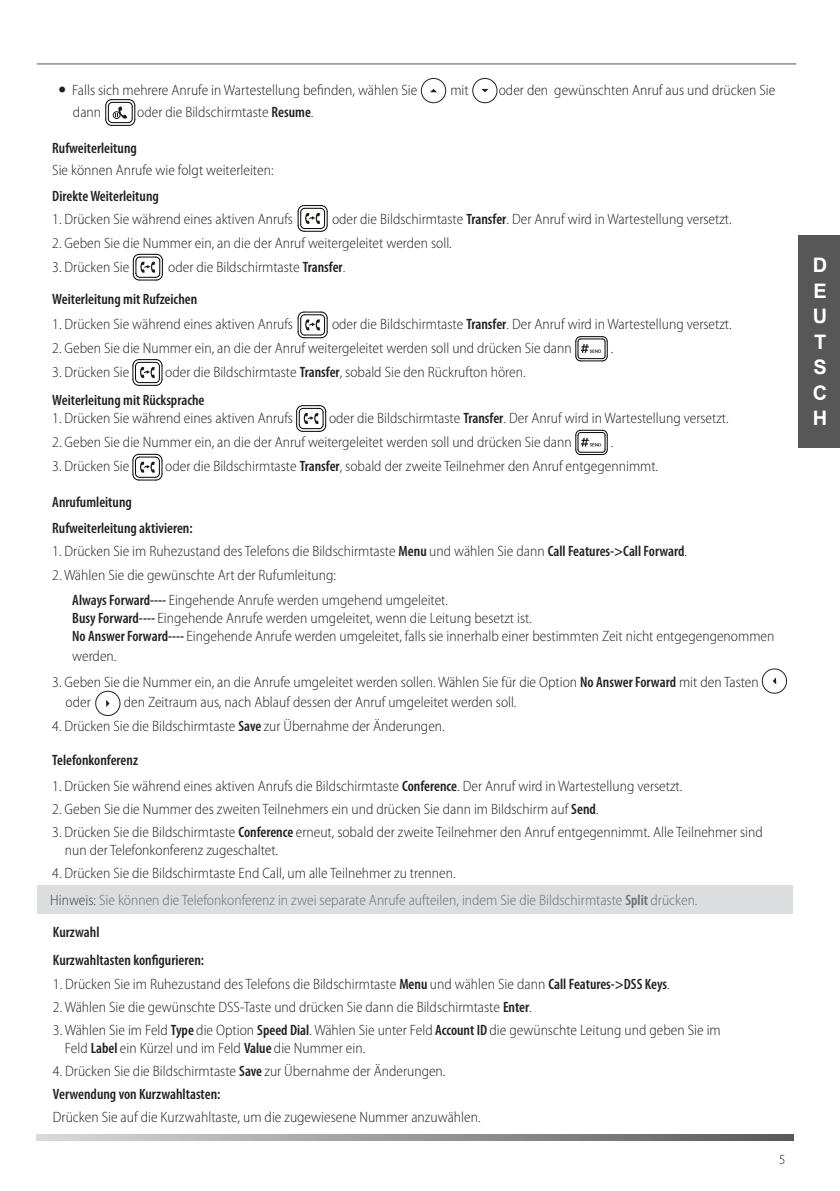
<style>
.page{position:relative;width:840px;height:1191px;background:#fff}
.page>*{position:absolute;margin:0;border:0;box-sizing:border-box;transform-origin:0 0}
.t1{font:700 20px/25.6px "Arial";color:#fff;text-align:justify}
.t2{font:300 semi-condensed 15px/18.6px "Myriad Pro";color:#231f20}
.t3{font:600 condensed 15px/32px "Myriad Pro";color:#231f20}
.t4{font:300 semi-condensed 15px/27px "Myriad Pro";color:#6c6d70}
.t5{font:300 semi-condensed 14px "Myriad Pro";color:#231f20}
.s1{font-weight:600;font-stretch:condensed}
.s2{font-weight:300;font-stretch:semi-condensed}
.s3{color:#231f20}
.s4{color:#3e3e3f}
</style>
<div class="page">
<hr style="left:37px;top:63px;width:758px;height:1px;background:#57585a">
<svg style="left:430px;top:89px;width:7px;height:3px"></svg>
<div style="left:421px;top:78px;width:24px;height:25px;border:1px solid #231f20;border-radius:50%"></div>
<svg style="left:481px;top:89px;width:7px;height:3px"></svg>
<div style="left:472px;top:78px;width:25px;height:25px;border:1px solid #231f20;border-radius:50%"></div>
<svg style="left:761px;top:668px;width:26px;height:26px"></svg>
<svg style="left:297px;top:205px;width:31px;height:27px"></svg>
<svg style="left:132px;top:253px;width:31px;height:28px"></svg>
<svg style="left:132px;top:359px;width:31px;height:27px"></svg>
<svg style="left:296px;top:405px;width:30px;height:27px"></svg>
<svg style="left:132px;top:453px;width:31px;height:28px"></svg>
<svg style="left:575px;top:336px;width:32px;height:25px"></svg>
<svg style="left:575px;top:429px;width:32px;height:26px"></svg>
<svg style="left:95px;top:690px;width:26px;height:26px"></svg>
<div style="left:37px;top:885px;width:755px;height:28px;background:#dcdddf"></div>
<svg style="left:105px;top:99px;width:31px;height:27px"></svg>
<svg style="left:297px;top:311px;width:31px;height:28px"></svg>
<svg style="left:37px;top:1134px;width:756px;height:6px;background:#97989b"></svg>
<div style="left:797px;top:235px;width:42px;height:213px;background:#585757"></div>
<p class="t2" style="left:72px;top:81px;width:346px">Falls sich mehrere Anrufe in Wartestellung befinden, wählen Sie</p>
<p class="t2" style="left:450px;top:81px;width:20px">mit</p>
<p class="t2" style="left:498px;top:81px;width:278px">oder den gewünschten Anruf aus und drücken Sie</p>
<p class="t2" style="left:73px;top:103px;width:30px">dann</p>
<p class="t2" style="left:137px;top:103px;width:178px">oder die Bildschirmtaste <span class="s1">Resume</span>.</p>
<p class="t3" style="left:52px;top:132px;width:86px">Rufweiterleitung</p>
<p class="t2" style="left:52px;top:161px;width:223px">Sie können Anrufe wie folgt weiterleiten:</p>
<p class="t3" style="left:52px;top:180px;width:108px">Direkte Weiterleitung</p>
<p class="t2" style="left:52px;top:210px;width:242px">1. Drücken Sie während eines aktiven Anrufs</p>
<p class="t2" style="left:332px;top:210px;width:401px">oder die Bildschirmtaste <span class="s1">Transfer</span>. Der Anruf wird in Wartestellung versetzt.</p>
<p class="t2" style="left:52px;top:234px;width:401px">2. Geben Sie die Nummer ein, an die der Anruf weitergeleitet werden soll.</p>
<p class="t2" style="left:52px;top:258px;width:78px">3. Drücken Sie</p>
<p class="t3" style="left:52px;top:251px;width:294px;text-indent:116px"><span class="s2">oder die Bildschirmtaste</span> Transfer<span class="s2">.<br></span>Weiterleitung mit Rufzeichen</p>
<p class="t2" style="left:52px;top:315px;width:242px">1. Drücken Sie während eines aktiven Anrufs</p>
<p class="t2" style="left:332px;top:315px;width:401px">oder die Bildschirmtaste <span class="s1">Transfer</span>. Der Anruf wird in Wartestellung versetzt.</p>
<p class="t2" style="left:52px;top:339px;width:521px">2. Geben Sie die Nummer ein, an die der Anruf weitergeleitet werden soll und drücken Sie dann</p>
<p class="t2" style="left:610px;top:339px;width:4px">.</p>
<p class="t2" style="left:52px;top:363px;width:78px">3. Drücken Sie</p>
<p class="t2" style="left:52px;top:358px;width:474px;line-height:28px;text-indent:113px">oder die Bildschirmtaste <span class="s1">Transfer</span>, sobald Sie den Rückrufton hören.<br><span class="s1">Weiterleitung mit Rücksprache</span></p>
<p class="t2" style="left:52px;top:409px;width:242px">1. Drücken Sie während eines aktiven Anrufs</p>
<p class="t2" style="left:329px;top:409px;width:401px">oder die Bildschirmtaste <span class="s1">Transfer</span>. Der Anruf wird in Wartestellung versetzt.</p>
<p class="t2" style="left:52px;top:433px;width:521px">2. Geben Sie die Nummer ein, an die der Anruf weitergeleitet werden soll und drücken Sie dann</p>
<p class="t2" style="left:610px;top:433px;width:4px">.</p>
<p class="t2" style="left:52px;top:457px;width:78px">3. Drücken Sie</p>
<p class="t2" style="left:165px;top:457px;width:494px">oder die Bildschirmtaste <span class="s1">Transfer</span>, sobald der zweite Teilnehmer den Anruf entgegennimmt.</p>
<p class="t3" style="left:52px;top:489px;width:142px;line-height:26px">Anrufumleitung<br>Rufweiterleitung aktivieren:</p>
<p class="t2" style="left:52px;top:542px;width:636px">1. Drücken Sie im Ruhezustand des Telefons die Bildschirmtaste <span class="s1">Menu</span> und wählen Sie dann <span class="s1">Call Features-&gt;Call Forward</span>.</p>
<p class="t2" style="left:72px;top:563px;width:377px;line-height:25.2px;text-indent:-20px">2. Wählen Sie die gewünschte Art der Rufumleitung:<br><span class="s1">Always Forward----</span> Eingehende Anrufe werden umgehend umgeleitet.</p>
<p class="t2" style="left:72px;top:609px;width:703px"><span class="s1">Busy Forward----</span> Eingehende Anrufe werden umgeleitet, wenn die Leitung besetzt ist.<br><span class="s1">No Answer Forward----</span> Eingehende Anrufe werden umgeleitet, falls sie innerhalb einer bestimmten Zeit nicht entgegengenommen werden.</p>
<p class="t2" style="left:66px;top:672px;width:694px;line-height:20px;text-indent:-13px">3. Geben Sie die Nummer ein, an die Anrufe umgeleitet werden sollen. Wählen Sie für die Option <span class="s1">No Answer Forward</span> mit den Tasten oder</p>
<p class="t2" style="left:124px;top:692px;width:394px">den Zeitraum aus, nach Ablauf dessen der Anruf umgeleitet werden soll.</p>
<p class="t2" style="left:52px;top:716px;width:394px">4. Drücken Sie die Bildschirmtaste <span class="s1">Save</span> zur Übernahme der Änderungen.</p>
<p class="t3" style="left:52px;top:744px;width:87px">Telefonkonferenz</p>
<p class="t2" style="left:52px;top:776px;width:631px">1. Drücken Sie während eines aktiven Anrufs die Bildschirmtaste <span class="s1">Conference</span>. Der Anruf wird in Wartestellung versetzt.</p>
<p class="t2" style="left:52px;top:799px;width:547px">2. Geben Sie die Nummer des zweiten Teilnehmers ein und drücken Sie dann im Bildschirm auf <span class="s1">Send</span>.</p>
<p class="t2" style="left:65px;top:823px;width:699px;line-height:18px;text-indent:-13px">3. Drücken Sie die Bildschirmtaste <span class="s1">Conference</span> erneut, sobald der zweite Teilnehmer den Anruf entgegennimmt. Alle Teilnehmer sind nun der Telefonkonferenz zugeschaltet.</p>
<p class="t4" style="left:50px;top:859px;width:648px"><span class="s3">4. Drücken Sie die Bildschirmtaste End Call, um alle Teilnehmer zu trennen.<br></span><span class="s4">Hinweis:</span> Sie können die Telefonkonferenz in zwei separate Anrufe aufteilen, indem Sie die Bildschirmtaste <span class="s1">Split</span> drücken.</p>
<p class="t3" style="left:53px;top:918px;width:153px;line-height:28px">Kurzwahl<br>Kurzwahltasten konfigurieren:</p>
<p class="t2" style="left:53px;top:974px;width:618px">1. Drücken Sie im Ruhezustand des Telefons die Bildschirmtaste <span class="s1">Menu</span> und wählen Sie dann <span class="s1">Call Features-&gt;DSS Keys</span>.</p>
<p class="t2" style="left:53px;top:997px;width:480px">2. Wählen Sie die gewünschte DSS-Taste und drücken Sie dann die Bildschirmtaste <span class="s1">Enter</span>.</p>
<p class="t2" style="left:65px;top:1021px;width:657px;line-height:18px;text-indent:-12px">3. Wählen Sie im Feld <span class="s1">Type</span> die Option <span class="s1">Speed Dial</span>. Wählen Sie unter Feld <span class="s1">Account ID</span> die gewünschte Leitung und geben Sie im<br>Feld <span class="s1">Label</span> ein Kürzel und im Feld <span class="s1">Value</span> die Nummer ein.</p>
<p class="t2" style="left:53px;top:1059px;width:394px;line-height:23px">4. Drücken Sie die Bildschirmtaste <span class="s1">Save</span> zur Übernahme der Änderungen.<br><span class="s1">Verwendung von Kurzwahltasten:</span></p>
<p class="t2" style="left:53px;top:1107px;width:429px">Drücken Sie auf die Kurzwahltaste, um die zugewiesene Nummer anzuwählen.</p>
<p class="t5" style="left:778px;top:1151px;width:8px">5</p>
<h1 class="t1" style="left:812px;top:253px;width:15px">D E U T S C H</h1>
</div>
